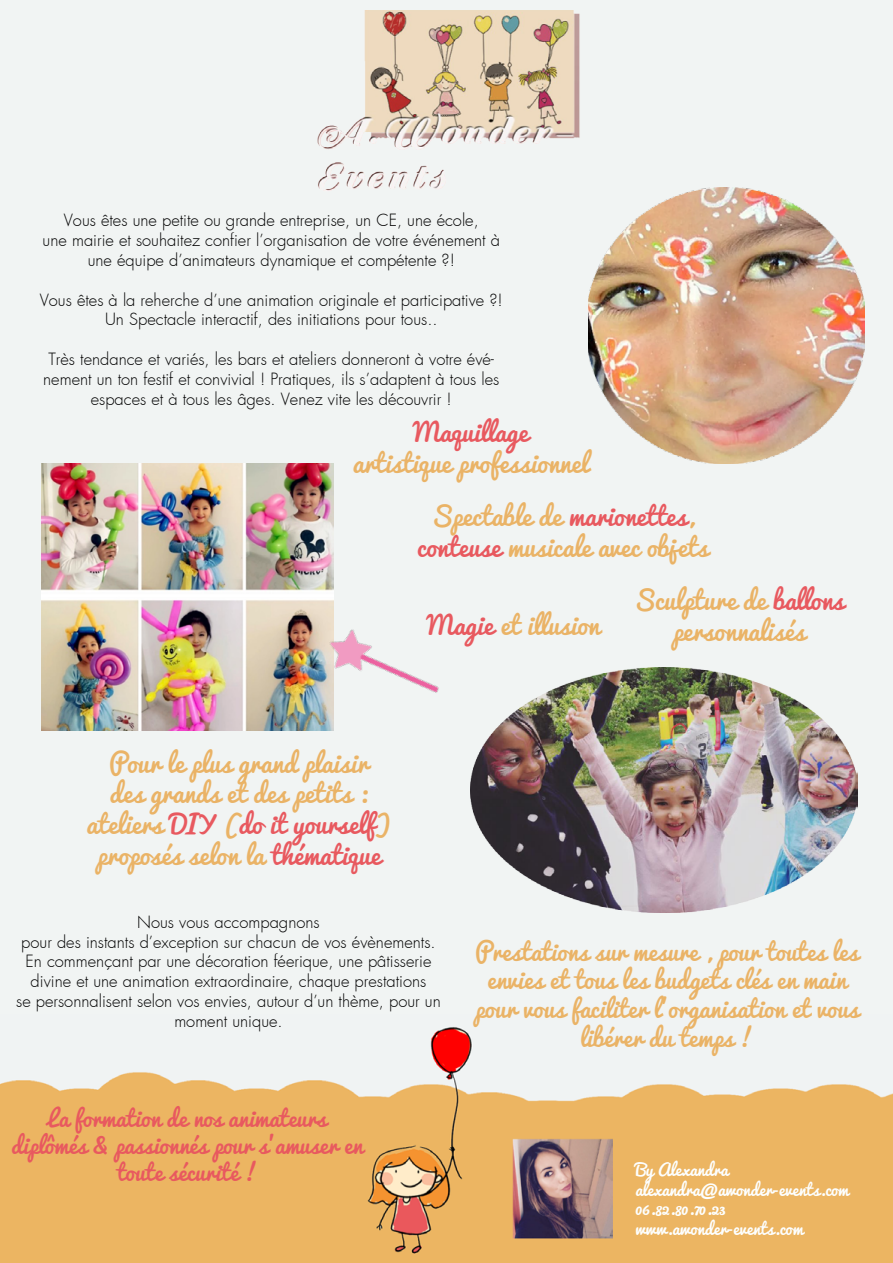
<style>
.page{position:relative;width:893px;height:1263px;background:#f1f4f3}
.page>*{position:absolute;margin:0;border:0;box-sizing:border-box;transform-origin:0 0}
.t1{font:25.5px/30.6px "Pacifico";color:#eab366;text-align:center}
.t2{font:25.5px "Pacifico";color:#e8595f}
.t3{font:24px/28.8px "Pacifico";color:#eab366;text-align:center}
.t4{font:22.5px/27px "Pacifico";color:#e8595f;text-align:center}
.t5{font:300 16.5px/19.8px "Futura";color:#000;text-align:center}
.t6{font:16.5px/19.8px "Pacifico";color:#fdffff}
.s1{color:#e8595f}
</style>
<div class="page">
<img style="left:0;top:1027px;width:893px;height:236px">
<img style="left:317px;top:11px;width:263px;height:180px">
<img style="left:588px;top:188px;width:276px;height:276px">
<img style="left:471px;top:667px;width:387px;height:245px">
<img style="left:41px;top:464px;width:292px;height:267px">
<img style="left:513px;top:1138px;width:100px;height:100px">
<img style="left:297px;top:587px;width:142px;height:144px">
<p class="t5" style="left:43px;top:211px;width:459px">Vous êtes une petite ou grande entreprise, un CE, une école,<br>une mairie et souhaitez confier l’organisation de votre événement à une équipe d’animateurs dynamique et compétente ?!</p>
<p class="t5" style="left:40px;top:290px;width:465px">Vous êtes à la reherche d’une animation originale et participative ?!<br>Un Spectacle interactif, des initiations pour tous..</p>
<p class="t5" style="left:43px;top:349px;width:458px">Très tendance et variés, les bars et ateliers donneront à votre évé&shy;nement un ton festif et convivial ! Pratiques, ils s’adaptent à tous les espaces et à tous les âges. Venez vite les découvrir !</p>
<h1 class="t2" style="left:413px;top:418px;width:116px">Maquillage</h1>
<h1 class="t1" style="left:353px;top:448px;width:237px">artistique professionnel</h1>
<h1 class="t1" style="left:417px;top:502px;width:293px">Spectable de <span class="s1">marionettes</span>, <span class="s1">conteuse</span> musicale avec objets</h1>
<h1 class="t1" style="left:427px;top:611px;width:174px"><span class="s1">Magie</span> et illusion</h1>
<h1 class="t1" style="left:634px;top:586px;width:212px">Sculpture de <span class="s1">ballons </span>personnalisés</h1>
<h1 class="t1" style="left:87px;top:749px;width:306px">Pour le plus grand plaisir<br>des grands et des petits : ateliers <span class="s1">DIY</span> (<span class="s1">do it yourself</span>) proposés selon la <span class="s1">thématique</span></h1>
<p class="t5" style="left:16px;top:912px;width:426px">Nous vous accompagnons<br>pour des instants d’exception sur chacun de vos évènements.<br>En commençant par une décoration féerique, une pâtisserie divine et une animation extraordinaire, chaque prestations<br>se personnalisent selon vos envies, autour d’un thème, pour un moment unique.</p>
<h3 class="t4" style="left:11px;top:1106px;width:353px">La formation de nos animateurs diplômés &amp; passionnés pour s’amuser en toute sécurité !</h3>
<h2 class="t3" style="left:475px;top:938px;width:385px">Prestations sur mesure , pour toutes les envies et tous les budgets clés en main pour vous faciliter l’organisation et vous libérer du temps !</h2>
<p class="t6" style="left:635px;top:1160px;width:215px">By Alexandra alexandra@awonder-events.com<br>06.82.80.70.23 www.awonder-events.com</p>
</div>
